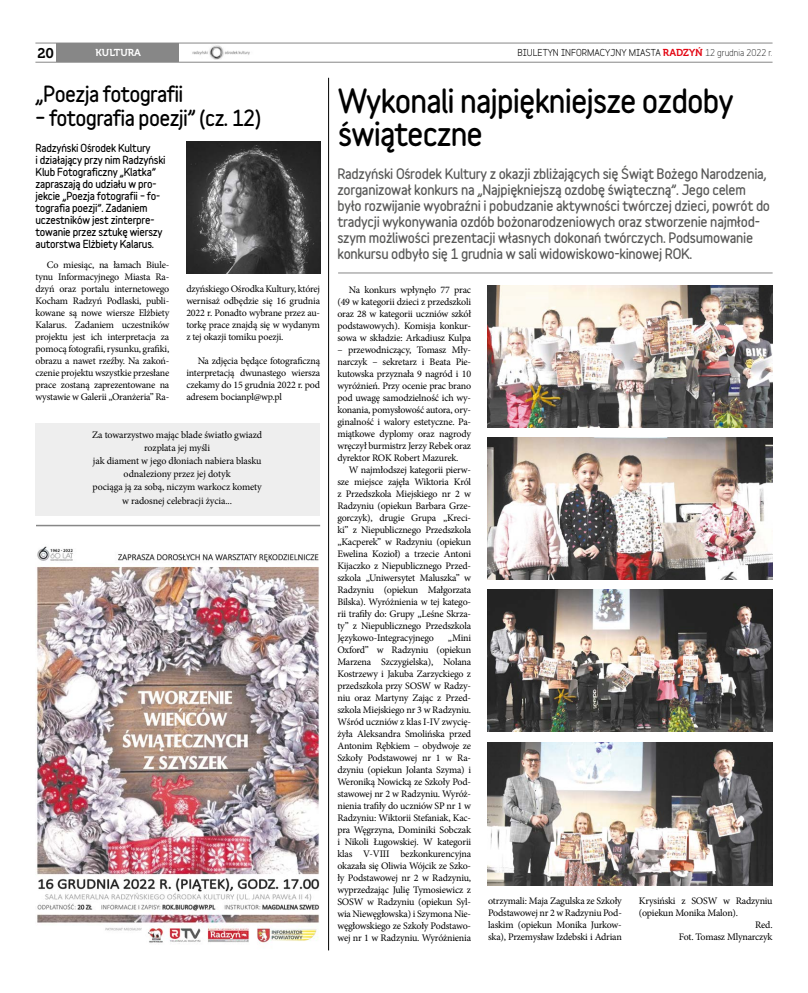
<style>
.page{position:relative;width:808px;height:993px;background:#fff}
.page>*{position:absolute;margin:0;border:0;box-sizing:border-box;transform-origin:0 0}
.t1{font:900 30px/33px "Variable";letter-spacing:-.03em;color:#000}
.t2{font:900 20px "Variable";letter-spacing:-.03em;color:#000}
.t3{font:14px "Museo 700";color:#000}
.t4{font:900 13px/16px "Variable";letter-spacing:-.02em;color:#575756}
.t5{font:10px/12px "Minion Pro";letter-spacing:-.02em;color:#000;text-align:justify}
.t6{font:900 10px/12px "Variable";letter-spacing:-.02em;color:#000}
.t7{font:10px "Museo 700";color:#fff}
.t8{font:700 9px "Variable";color:#000}
.s1{font-family:"Museo 700";font-weight:400;font-size:10px;color:#e30613}
.s2{font-weight:400}
</style>
<div class="page">
<div style="left:56px;top:43px;width:123px;height:19px;background:#878787"></div>
<hr style="left:35px;top:43px;width:737px;height:1px;background:#878787">
<hr style="left:35px;top:62px;width:737px;height:1px;background:#878787">
<img style="left:487px;top:285px;width:286px;height:142px">
<img style="left:487px;top:437px;width:286px;height:142px">
<img style="left:487px;top:589px;width:286px;height:142px">
<img style="left:487px;top:742px;width:286px;height:142px">
<hr style="left:338px;top:272px;width:435px;height:1px;background:#878787">
<div style="left:36px;top:423px;width:284px;height:92px;background:#eee"></div>
<hr style="left:328px;top:78px;width:1px;height:872px;background:#000">
<hr style="left:36px;top:524px;width:284px;height:2px;background:#878787">
<img style="left:36px;top:546px;width:284px;height:397px">
<img style="left:186px;top:141px;width:134px;height:132px">
<img style="left:192px;top:45px;width:58px;height:15px">
<h3 class="t3" style="left:37px;top:45px;width:18px">20</h3>
<p class="t8" style="left:517px;top:45px;width:256px">BIULETYN INFORMACYJNY MIASTA <span class="s1">RADZYŃ</span> <span class="s2">12 grudnia 2022 r.</span></p>
<p class="t7" style="left:96px;top:47px;width:47px">KULTURA</p>
<h2 class="t2" style="left:36px;top:78px;width:149px">„Poezja fotografii</h2>
<h2 class="t2" style="left:36px;top:102px;width:227px">– fotografia poezji” (cz. 12)</h2>
<p class="t6" style="left:36px;top:142px;width:132px">Radzyński Ośrodek Kultury<br>i działający przy nim Radzyński<br>Klub Fotograficzny „Klatka” zapraszają do udziału w pro&shy;jekcie „Poezja fotografii – fo&shy;tografia poezji”. Zadaniem uczestników jest zinterpre&shy;towanie przez sztukę wierszy autorstwa Elżbiety Kalarus.</p>
<p class="t5" style="left:36px;top:259px;width:135px;text-indent:11px">Co miesiąc, na łamach Biule&shy;tynu Informacyjnego Miasta Ra&shy;dzyń oraz portalu internetowego Kocham Radzyń Podlaski, publi&shy;kowane są nowe wiersze Elżbiety Kalarus. Zadaniem uczestników projektu jest ich interpretacja za pomocą fotografii, rysunku, grafiki, obrazu a nawet rzeźby. Na zakoń&shy;czenie projektu wszystkie przesłane prace zostaną zaprezentowane na wystawie w Galerii „Oranżeria” Ra-</p>
<p class="t5" style="left:186px;top:283px;width:135px">dzyńskiego Ośrodka Kultury, której wernisaż odbędzie się 16 grudnia 2022 r. Ponadto wybrane przez au&shy;torkę prace znajdą się w wydanym z tej okazji tomiku poezji.</p>
<p class="t5" style="left:186px;top:355px;width:135px;text-indent:11px">Na zdjęcia będące fotograficzną interpretacją dwunastego wiersza czekamy do 15 grudnia 2022 r. pod adresem bocianpl@wp.pl</p>
<p class="t5" style="left:92px;top:428px;width:171px;line-height:13px;text-align:center">Za towarzystwo mając blade światło gwiazd rozplata jej myśli<br>jak diament w jego dłoniach nabiera blasku odnaleziony przez jej dotyk<br>pociąga ją za sobą, niczym warkocz komety w radosnej celebracji życia...</p>
<h1 class="t1" style="left:338px;top:83px;width:397px">Wykonali najpiękniejsze ozdoby świąteczne</h1>
<p class="t4" style="left:337px;top:165px;width:434px">Radzyński Ośrodek Kultury z okazji zbliżających się Świąt Bożego Narodzenia, zorganizował konkurs na „Najpiękniejszą ozdobę świąteczną”. Jego celem było rozwijanie wyobraźni i pobudzanie aktywności twórczej dzieci, powrót do tradycji wykonywania ozdób bożonarodzeniowych oraz stworzenie najmłod&shy;szym możliwości prezentacji własnych dokonań twórczych. Podsumowanie konkursu odbyło się 1 grudnia w sali widowiskowo-kinowej ROK.</p>
<p class="t5" style="left:337px;top:283px;width:135px;text-indent:11px">Na konkurs wpłynęło 77 prac (49 w kategorii dzieci z przedszkoli oraz 28 w kategorii uczniów szkół podstawowych). Komisja konkur&shy;sowa w składzie: Arkadiusz Kulpa</p>
<p class="t5" style="left:337px;top:343px;width:135px">– przewodniczący, Tomasz Mły&shy;narczyk – sekretarz i Beata Pie&shy;kutowska przyznała 9 nagród i 10 wyróżnień. Przy ocenie prac brano pod uwagę samodzielność ich wy&shy;konania, pomysłowość autora, ory&shy;ginalność i walory estetyczne. Pa&shy;miątkowe dyplomy oraz nagrody wręczył burmistrz Jerzy Rebek oraz dyrektor ROK Robert Mazurek.</p>
<p class="t5" style="left:337px;top:463px;width:135px;text-indent:11px">W najmłodszej kategorii pierw&shy;sze miejsce zajęła Wiktoria Król z Przedszkola Miejskiego nr 2 w Radzyniu (opiekun Barbara Grze&shy;gorczyk), drugie Grupa „Kreci&shy;ki” z Niepublicznego Przedszkola „Kacperek” w Radzyniu (opiekun Ewelina Kozioł) a trzecie Antoni Kijaczko z Niepublicznego Przed&shy;szkola „Uniwersytet Maluszka” w Radzyniu (opiekun Małgorzata Bilska). Wyróżnienia w tej katego&shy;rii trafiły do: Grupy „Leśne Skrza&shy;ty” z Niepublicznego Przedszkola Językowo-Integracyjnego</p>
<p class="t5" style="left:337px;top:631px;width:135px;text-indent:110px">„Mini Oxford” w Radzyniu (opiekun Marzena Szczygielska), Nolana Kostrzewy i Jakuba Zarzyckiego z przedszkola przy SOSW w Radzy&shy;niu oraz Martyny Zając z Przed&shy;szkola Miejskiego nr 3 w Radzyniu.<br>Wśród uczniów z klas I-IV zwycię&shy;żyła Aleksandra Smolińska przed Antonim Rębkiem – obydwoje ze Szkoły Podstawowej nr 1 w Ra&shy;dzyniu (opiekun Jolanta Szyma) i Weroniką Nowicką ze Szkoły Pod&shy;stawowej nr 2 w Radzyniu. Wyróż&shy;nienia trafiły do uczniów SP nr 1 w Radzyniu: Wiktorii Stefaniak, Kac&shy;pra Węgrzyna, Dominiki Sobczak i Nikoli Ługowskiej. W kategorii klas V-VIII bezkonkurencyjna okazała się Oliwia Wójcik ze Szko&shy;ły Podstawowej nr 2 w Radzyniu, wyprzedzając Julię Tymosiewicz z SOSW w Radzyniu (opiekun Syl&shy;wia Niewęgłowska) i Szymona Nie&shy;węgłowskiego ze Szkoły Podstawo&shy;wej nr 1 w Radzyniu. Wyróżnienia</p>
<p class="t5" style="left:488px;top:894px;width:135px">otrzymali: Maja Zagulska ze Szkoły Podstawowej nr 2 w Radzyniu Pod&shy;laskim (opiekun Monika Jurkow&shy;ska), Przemysław Izdebski i Adrian</p>
<p class="t5" style="left:639px;top:894px;width:135px">Krysiński z SOSW w Radzyniu</p>
<p class="t5" style="left:639px;top:906px;width:101px">(opiekun Monika Malon).</p>
<p class="t5" style="left:755px;top:918px;width:19px">Red.</p>
<p class="t5" style="left:679px;top:930px;width:95px">Fot. Tomasz Mlynarczyk</p>
</div>
